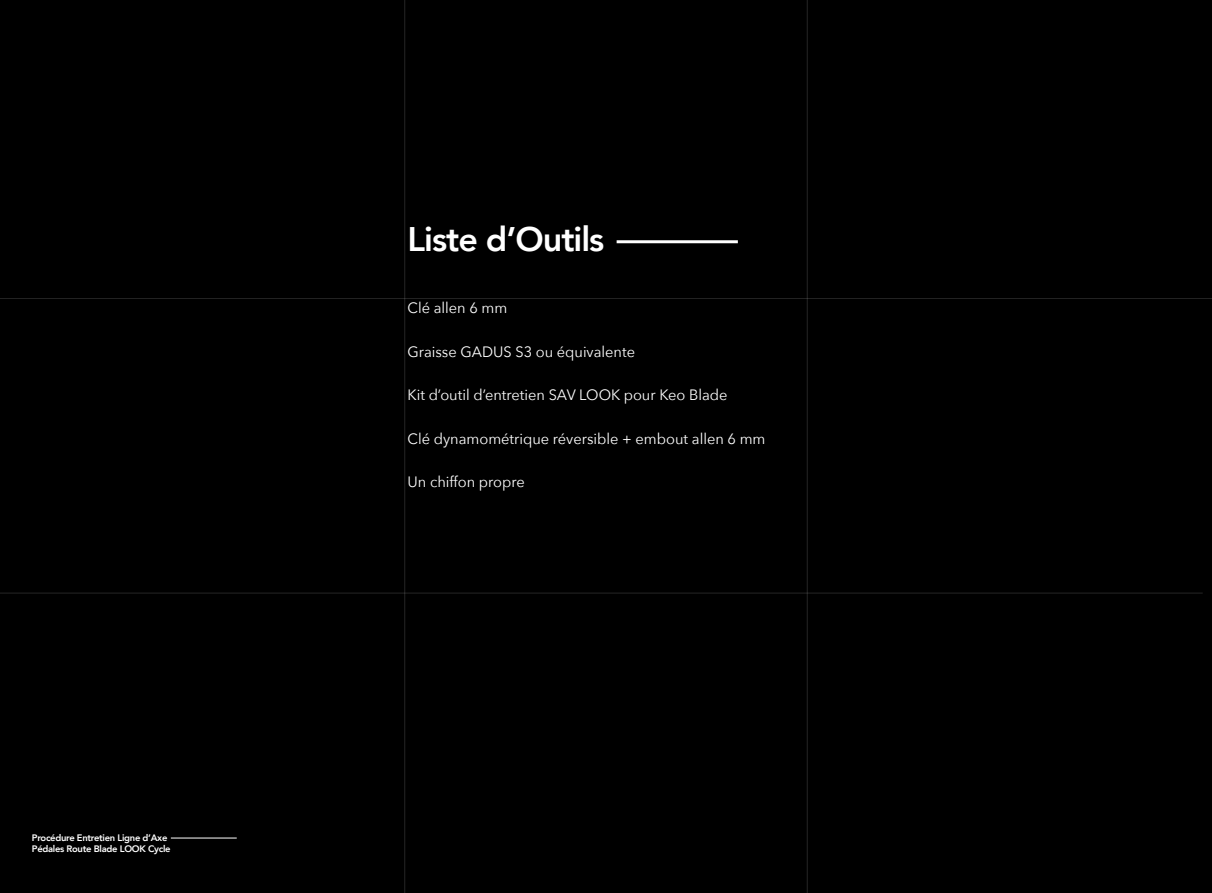
<style>
.page{position:relative;width:1212px;height:893px;background:#000}
.page>*{position:absolute;margin:0;border:0;box-sizing:border-box;transform-origin:0 0}
.t1{font:800 34.05px "Avenir";letter-spacing:-.03em;color:#fff}
.t2{font:15px "Avenir Next";color:#fff}
.t3{font:800 9.45px/11.2px "Avenir";letter-spacing:-.03em;color:#fff}
</style>
<div class="page">
<hr style="left:617px;top:240px;width:121px;height:3px;background:#fff">
<hr style="left:171px;top:838px;width:66px;height:1px;background:#fff">
<hr style="left:0;top:298px;width:1212px;height:1px;background:#fff">
<hr style="left:0;top:593px;width:1203px;height:1px;background:#fff">
<hr style="left:807px;top:0;width:1px;height:893px;background:#fff">
<hr style="left:404px;top:0;width:1px;height:893px;background:#fff">
<p class="t3" style="left:32px;top:832px;width:140px">Procédure Entretien Ligne d’Axe<br>Pédales Route Blade LOOK Cycle</p>
<h1 class="t1" style="left:407px;top:213px;width:198px">Liste d’Outils</h1>
<p class="t2" style="left:407px;top:295px;width:101px">Clé allen 6 mm</p>
<p class="t2" style="left:407px;top:339px;width:229px">Graisse GADUS S3 ou équivalente</p>
<p class="t2" style="left:407px;top:382px;width:321px">Kit d’outil d’entretien SAV LOOK pour Keo Blade</p>
<p class="t2" style="left:407px;top:426px;width:359px">Clé dynamométrique réversible + embout allen 6 mm</p>
<p class="t2" style="left:407px;top:469px;width:119px">Un chiffon propre</p>
</div>
